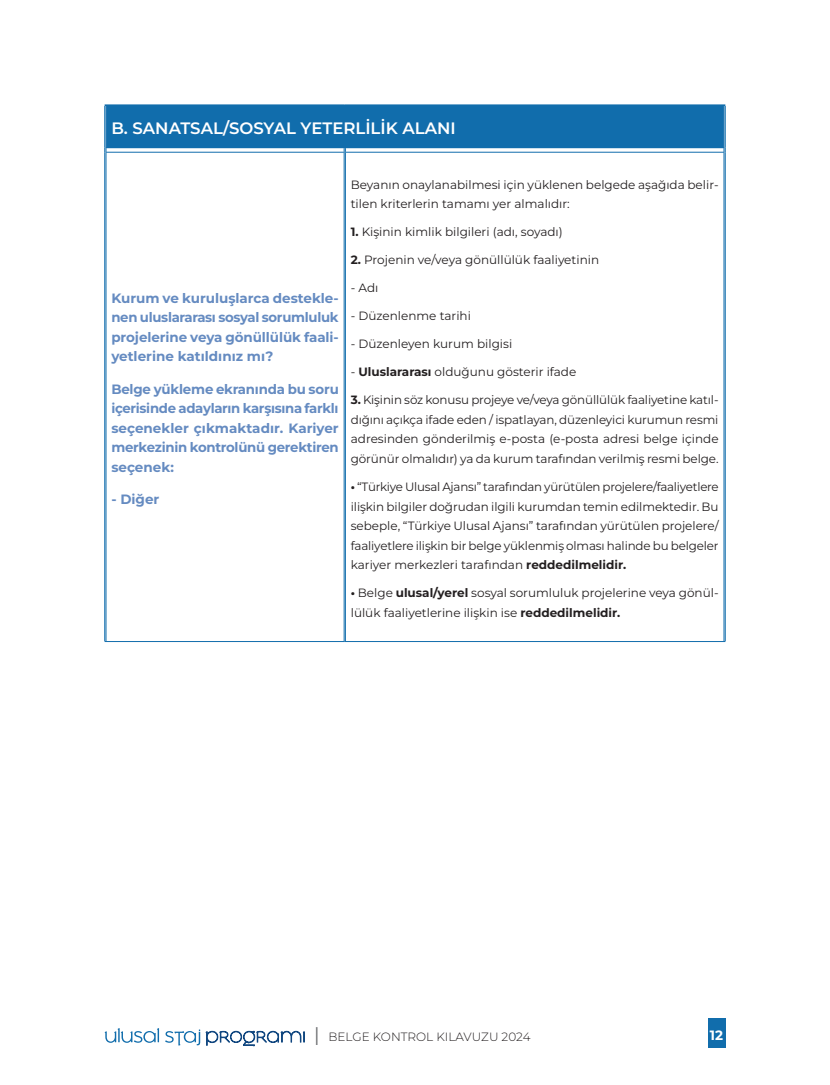
<style>
.page{position:relative;width:830px;height:1085px;background:#fff}
.page>*{position:absolute;margin:0;border:0;box-sizing:border-box;transform-origin:0 0}
.TR_gövde{font:300 25.5px "Montserrat";color:#6c6d70}
.TR_başlık_3{font:600 16.5px "Montserrat";color:#fff}
.soru{font:700 13.5px/19.5px "Montserrat";letter-spacing:-.005em;color:#658bc1;text-align:justify}
.t1{font:700 13.5px "Montserrat";color:#fff}
.cevap{font:12px/19.5px "Montserrat";color:#231f20}
.t2{font:300 12px "Montserrat";color:#231f20}
.s1{font-weight:700}
</style>
<div class="page">
<div style="left:105px;top:105px;width:619px;height:43px;background:#116dac"></div>
<hr style="left:105px;top:106px;width:1px;height:42px;background:#fff">
<hr style="left:105px;top:104px;width:239px;height:2px;background:#116dac">
<hr style="left:344px;top:104px;width:381px;height:2px;background:#116dac">
<hr style="left:104px;top:106px;width:1px;height:42px;background:#116dac">
<hr style="left:724px;top:106px;width:1px;height:42px;background:#116dac">
<svg style="left:104px;top:148px;width:3px;height:4px"></svg>
<hr style="left:104px;top:152px;width:1px;height:489px;background:#116dac">
<hr style="left:106px;top:152px;width:1px;height:489px;background:#116dac">
<hr style="left:344px;top:152px;width:1px;height:489px;background:#116dac">
<hr style="left:345px;top:152px;width:1px;height:489px;background:#116dac">
<hr style="left:723px;top:152px;width:1px;height:489px;background:#116dac">
<hr style="left:724px;top:152px;width:1px;height:489px;background:#116dac">
<hr style="left:106px;top:152px;width:238px;height:1px;background:#116dac">
<hr style="left:344px;top:152px;width:379px;height:1px;background:#116dac">
<hr style="left:105px;top:641px;width:239px;height:1px;background:#116dac">
<hr style="left:344px;top:641px;width:381px;height:1px;background:#116dac">
<div style="left:707px;top:1018px;width:18px;height:30px;background:#116dac"></div>
<svg style="left:105px;top:1028px;width:54px;height:14px"></svg>
<svg style="left:165px;top:1029px;width:139px;height:17px"></svg>
<p class="TR_başlık_3" style="left:111px;top:117px;width:345px">B. SANATSAL/SOSYAL YETERLİLİK ALANI</p>
<p class="soru" style="left:111px;top:288px;width:229px">Kurum ve kuruluşlarca destekle&shy;nen uluslararası sosyal sorumluluk projelerine veya gönüllülük faali&shy;yetlerine katıldınız mı?</p>
<p class="soru" style="left:111px;top:378px;width:229px">Belge yükleme ekranında bu soru içerisinde adayların karşısına farklı seçenekler çıkmaktadır. Kariyer merkezinin kontrolünü gerektiren seçenek:</p>
<p class="soru" style="left:111px;top:489px;width:50px">- Diğer</p>
<p class="cevap" style="left:350px;top:174px;width:369px">Beyanın onaylanabilmesi için yüklenen belgede aşağıda belir&shy;tilen kriterlerin tamamı yer almalıdır:</p>
<p class="cevap" style="left:350px;top:222px;width:213px"><span class="s1">1.</span> Kişinin kimlik bilgileri (adı, soyadı)</p>
<p class="cevap" style="left:350px;top:250px;width:250px"><span class="s1">2.</span> Projenin ve/veya gönüllülük faaliyetinin</p>
<p class="cevap" style="left:350px;top:278px;width:29px">- Adı</p>
<p class="cevap" style="left:350px;top:306px;width:122px">- Düzenlenme tarihi</p>
<p class="cevap" style="left:350px;top:334px;width:163px">- Düzenleyen kurum bilgisi</p>
<p class="cevap" style="left:350px;top:362px;width:227px">- <span class="s1">Uluslararası</span> olduğunu gösterir ifade</p>
<p class="cevap" style="left:350px;top:390px;width:369px;text-align:justify"><span class="s1">3.</span> Kişinin söz konusu projeye ve/veya gönüllülük faaliyetine katıl&shy;dığını açıkça ifade eden / ispatlayan, düzenleyici kurumun resmi adresinden gönderilmiş e-posta (e-posta adresi belge içinde görünür olmalıdır) ya da kurum tarafından verilmiş resmi belge.</p>
<p class="cevap" style="left:350px;top:476px;width:369px;text-align:justify"><span class="s1">•</span> “Türkiye Ulusal Ajansı” tarafından yürütülen projelere/faaliyetlere ilişkin bilgiler doğrudan ilgili kurumdan temin edilmektedir. Bu sebeple, “Türkiye Ulusal Ajansı” tarafından yürütülen projelere/ faaliyetlere ilişkin bir belge yüklenmiş olması halinde bu belgeler kariyer merkezleri tarafından <span class="s1">reddedilmelidir.</span></p>
<p class="cevap" style="left:350px;top:582px;width:369px"><span class="s1">•</span> Belge <span class="s1">ulusal/yerel</span> sosyal sorumluluk projelerine veya gönül&shy;lülük faaliyetlerine ilişkin ise <span class="s1">reddedilmelidir.</span></p>
<p class="TR_gövde" style="left:313px;top:1018px;width:9px">I</p>
<p class="t2" style="left:328px;top:1028px;width:203px">BELGE KONTROL KILAVUZU 2024</p>
<p class="t1" style="left:709px;top:1026px;width:15px">12</p>
</div>
